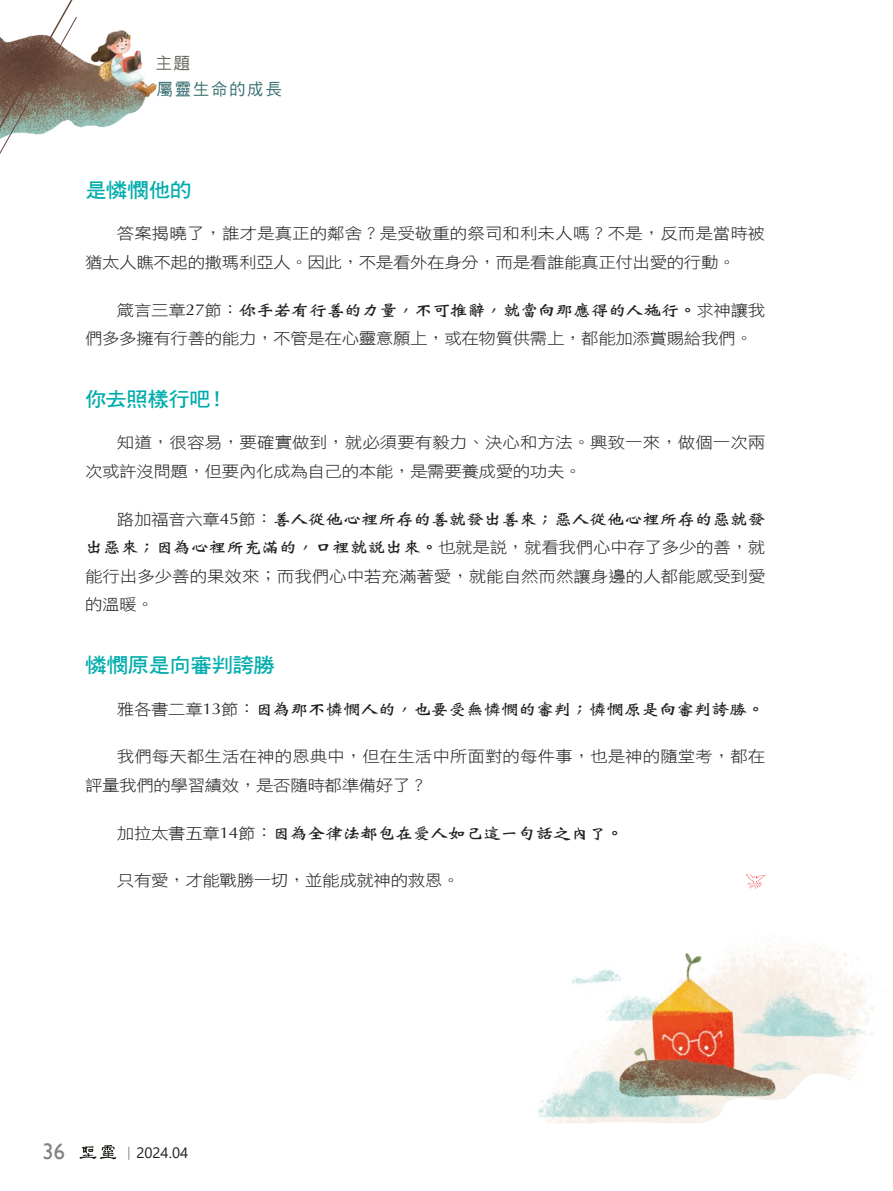
<style>
.page{position:relative;width:893px;height:1191px;background:#fff}
.page>*{position:absolute;margin:0;border:0;box-sizing:border-box;transform-origin:0 0}
.t1{font:22.5px "Gill Sans";color:#808285}
.大標{font:20.25px "DF Hei W7 WIN BF";letter-spacing:-.035em;color:#00acac;scale:1.08 1}
.作者_大{font:16.5px "DF Hei W5 WIN BF";letter-spacing:.1em;color:#356d6e}
.作者_大-2{font:16.5px "DF Hei W5 WIN BF";color:#67655d}
.t2{font:16.2px/28.5px "DF Wei Bei W7 WIN BF";letter-spacing:-.025em;color:#231f20;text-align:right;scale:1.11 1}
.t3{font:15.75px/28.5px "DF Hei W3 WIN BF";letter-spacing:-.015em;color:#231f20;scale:1.11 1}
.t4{font:15px "Segoe UI";color:#231f20}
.s1{font-family:"DF Hei W3 WIN BF";font-size:15.75px}
.s2{font-family:"Optima";font-size:15.75px}
.s3{font-family:"Adobe Ming Std";font-weight:300}
</style>
<div class="page">
<svg style="left:80px;top:1145px;width:36px;height:14px"></svg>
<img style="left:538px;top:943px;width:336px;height:180px">
<svg style="left:746px;top:874px;width:19px;height:15px"></svg>
<img style="left:136px;top:50px;width:21px;height:62px">
<svg style="left:0;top:0;width:136px;height:154px"></svg>
<p class="作者_大-2" style="left:155px;top:55px;width:36px">主題</p>
<p class="作者_大" style="left:157px;top:81px;width:127px">屬靈生命的成長</p>
<p class="大標" style="left:85px;top:180px;width:100px">是憐憫他的</p>
<p class="t3" style="left:85px;top:219px;width:615px;text-indent:32px">答案揭曉了，誰才是真正的鄰舍？是受敬重的祭司和利未人嗎？不是，反而是當時被猶太人瞧不起的撒瑪利亞人。因此，不是看外在身分，而是看誰能真正付出愛的行動。</p>
<p class="t2" style="left:117px;top:296px;width:586px"><span class="s1">箴言三章</span><span class="s2">27</span><span class="s1">節：</span>你手若有行善的力量，不可推辭，就當向那應得的人施行。<span class="s1">求神讓我</span></p>
<p class="t3" style="left:85px;top:324px;width:603px">們多多擁有行善的能力，不管是在心靈意願上，或在物質供需上，都能加添賞賜給我們。</p>
<p class="大標" style="left:85px;top:389px;width:134px">你去照樣行吧！</p>
<p class="t3" style="left:85px;top:428px;width:614px;text-indent:32px">知道，很容易，要確實做到，就必須要有毅力、決心和方法。興致一來，做個一次兩次或許沒問題，但要內化成為自己的本能，是需要養成愛的功夫。</p>
<p class="t2" style="left:85px;top:505px;width:615px"><span class="s1">路加福音六章</span><span class="s2">45</span><span class="s1">節：</span>善人從他心裡所存的善就發出善來；惡人從他心裡所存的惡就發<br>出惡來；因為心裡所充滿的，口裡就說出來。<span class="s1">也就是說，就看我們心中存了多少的善，就</span></p>
<p class="t3" style="left:85px;top:561px;width:615px">能行出多少善的果效來；而我們心中若充滿著愛，就能自然而然讓身邊的人都能感受到愛的溫暖。</p>
<p class="大標" style="left:85px;top:655px;width:178px">憐憫原是向審判誇勝</p>
<p class="t2" style="left:117px;top:695px;width:585px"><span class="s1">雅各書二章</span><span class="s2">13</span><span class="s1">節：</span>因為那不憐憫人的，也要受無憐憫的審判；憐憫原是向審判誇勝。</p>
<p class="t3" style="left:85px;top:742px;width:614px;text-indent:32px">我們每天都生活在神的恩典中，但在生活中所面對的每件事，也是神的隨堂考，都在評量我們的學習績效，是否隨時都準備好了？</p>
<p class="t2" style="left:117px;top:818px;width:458px"><span class="s1">加拉太書五章</span><span class="s2">14</span><span class="s1">節：</span>因為全律法都包在愛人如己這一句話之內了。</p>
<p class="t3" style="left:117px;top:866px;width:310px">只有愛，才能戰勝一切，並能成就神的救恩。</p>
<p class="t1" style="left:43px;top:1138px;width:24px">36</p>
<p class="t4" style="left:121px;top:1138px;width:68px"><span class="s3">｜</span>2024.04</p>
</div>
